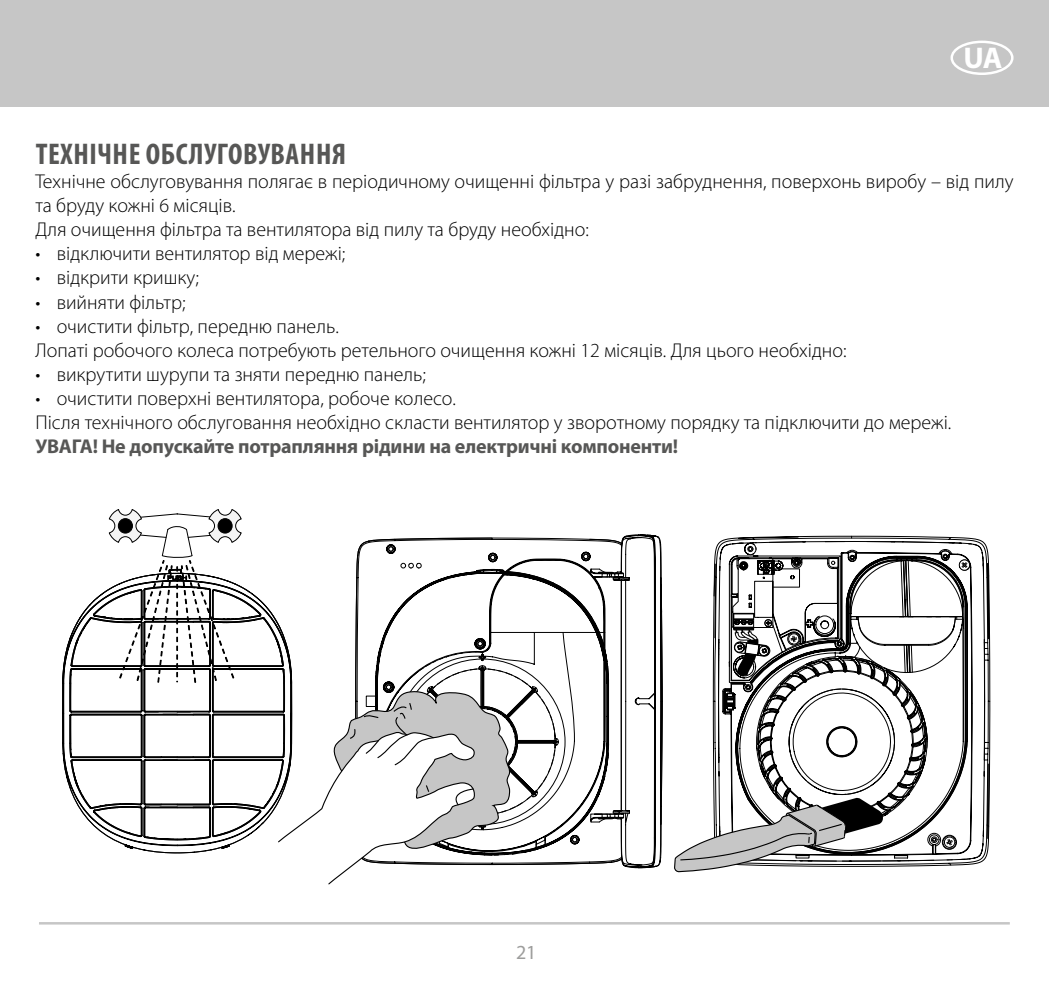
<style>
.page{position:relative;width:1049px;height:993px;background:#fff}
.page>*{position:absolute;margin:0;border:0;box-sizing:border-box;transform-origin:0 0}
.t1{font:700 condensed 30px "Myriad Pro";letter-spacing:.02em;color:#575756}
.t2{font:700 30px "Myriad Pro";color:#fff}
.t3{font:300 20px/24px "Myriad Pro";color:#000}
.t4{font:700 20px "Myriad Pro";letter-spacing:-.01em;color:#575756}
.t5{font:20px "Myriad Pro";color:#9d9d9c}
</style>
<div class="page">
<div style="left:0;top:0;width:1049px;height:106px;background:#c6c6c6"></div>
<hr style="left:39px;top:921px;width:971px;height:3px;background:#c6c6c6">
<div style="left:950px;top:41px;width:63px;height:34px;border:2px solid #fff;border-radius:50%"></div>
<svg style="left:970px;top:537px;width:21px;height:328px"></svg>
<svg style="left:62px;top:679px;width:231px;height:175px"></svg>
<svg style="left:355px;top:537px;width:257px;height:328px"></svg>
<svg style="left:386px;top:545px;width:226px;height:297px"></svg>
<svg style="left:62px;top:509px;width:230px;height:174px"></svg>
<div style="left:218px;top:518px;width:14px;height:15px;background:#000;border-radius:50%"></div>
<div style="left:218px;top:518px;width:15px;height:15px;border:1px solid #000;border-radius:50%"></div>
<svg style="left:277px;top:690px;width:236px;height:195px"></svg>
<svg style="left:612px;top:534px;width:358px;height:337px"></svg>
<h1 class="t2" style="left:963px;top:38px;width:41px">UA</h1>
<h1 class="t1" style="left:36px;top:135px;width:312px">ТЕХНІЧНЕ ОБСЛУГОВУВАННЯ</h1>
<p class="t3" style="left:35px;top:170px;width:979px">Технічне обслуговування полягає в періодичному очищенні фільтра у разі забруднення, поверхонь виробу – від пилу та бруду кожні 6 місяців.<br>Для очищення фільтра та вентилятора від пилу та бруду необхідно:</p>
<p class="t3" style="left:35px;top:242px;width:311px">• відключити вентилятор від мережі;</p>
<p class="t3" style="left:35px;top:266px;width:165px">• відкрити кришку;</p>
<p class="t3" style="left:35px;top:290px;width:152px">• вийняти фільтр;</p>
<p class="t3" style="left:35px;top:314px;width:812px">• очистити фільтр, передню панель.<br>Лопаті робочого колеса потребують ретельного очищення кожні 12 місяців. Для цього необхідно:</p>
<p class="t3" style="left:35px;top:362px;width:392px">• викрутити шурупи та зняти передню панель;</p>
<p class="t3" style="left:35px;top:386px;width:917px">• очистити поверхні вентилятора, робоче колесо.<br>Після технічного обслуговання необхідно скласти вентилятор у зворотному порядку та підключити до мережі.</p>
<p class="t4" style="left:35px;top:432px;width:644px">УВАГА! Не допускайте потрапляння рідини на електричні компоненти!</p>
<p class="t5" style="left:516px;top:939px;width:22px">21</p>
</div>
